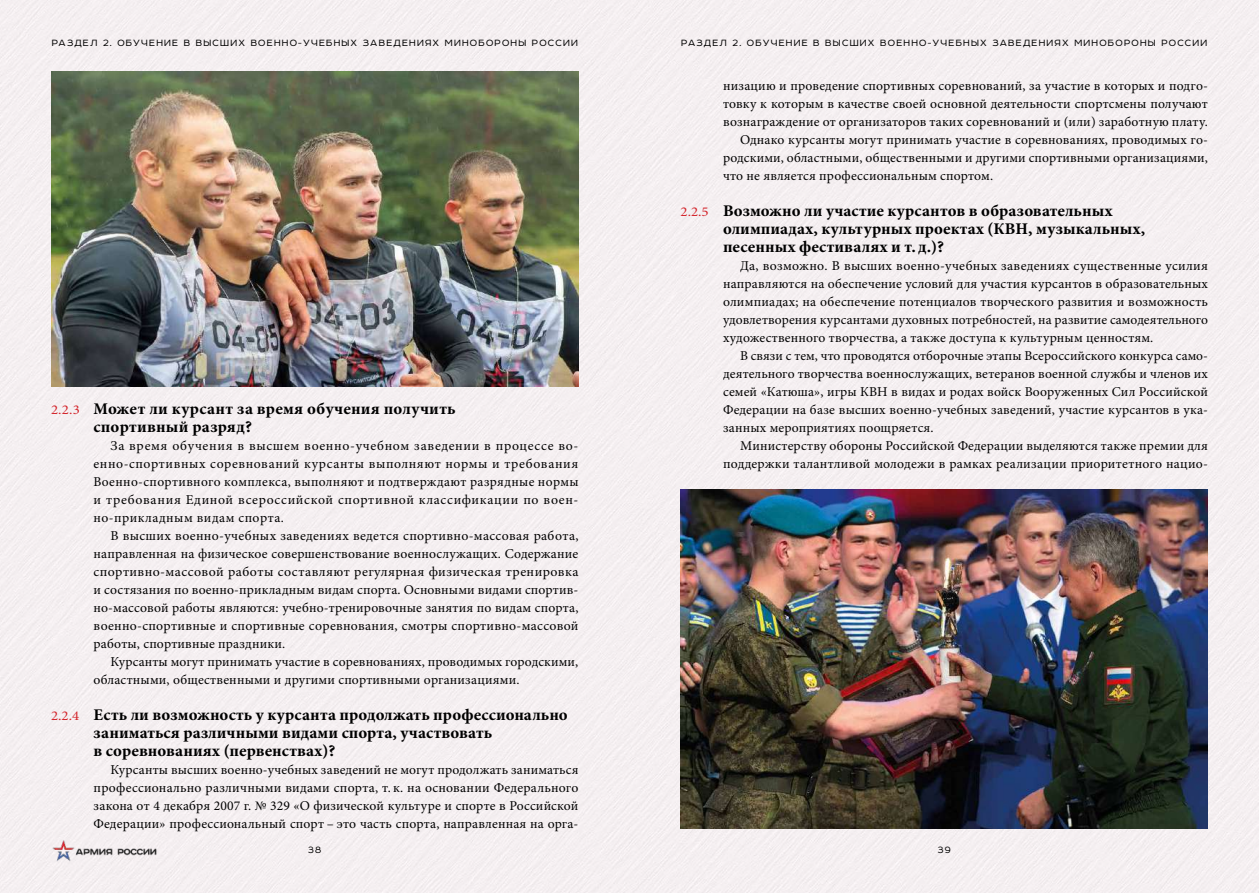
<style>
.page{position:relative;width:1259px;height:893px;background:#f4eff1}
.page>*{position:absolute;margin:0;border:0;box-sizing:border-box;transform-origin:0 0}
.t1{font:700 condensed 16.5px/18px "Minion Pro";letter-spacing:.005em;color:#000;scale:1.1 1}
.t2{font:13.5px/18px "Minion Pro";letter-spacing:.01em;color:#000;text-align:justify}
.t3{font:10.5px "Room";letter-spacing:.12em;color:#000}
.s1{font-weight:400;font-stretch:normal;font-size:13.5px;color:#d3232a}
</style>
<div class="page">
<img style="left:52px;top:838px;width:106px;height:23px">
<img style="left:51px;top:71px;width:527px;height:315px">
<img style="left:680px;top:490px;width:528px;height:338px">
<p class="t3" style="left:52px;top:37px;width:527px">РАЗДЕЛ 2. ОБУЧЕНИЕ В ВЫСШИХ ВОЕННО-УЧЕБНЫХ ЗАВЕДЕНИЯХ МИНОБОРОНЫ РОССИИ</p>
<p class="t3" style="left:681px;top:37px;width:527px">РАЗДЕЛ 2. ОБУЧЕНИЕ В ВЫСШИХ ВОЕННО-УЧЕБНЫХ ЗАВЕДЕНИЯХ МИНОБОРОНЫ РОССИИ</p>
<p class="t1" style="left:94px;top:400px;width:331px;text-indent:-43px"><span class="s1">2.2.3</span> Может ли курсант за время обучения получить спортивный разряд?</p>
<p class="t2" style="left:94px;top:437px;width:486px;text-indent:17px">За время обучения в высшем военно-учебном заведении в процессе во&shy;енно-спортивных соревнований курсанты выполняют нормы и требования Военно-спортивного комплекса, выполняют и подтверждают разрядные нормы и требования Единой всероссийской спортивной классификации по воен&shy;но-прикладным видам спорта.</p>
<p class="t2" style="left:94px;top:527px;width:486px;text-indent:17px">В высших военно-учебных заведениях ведется спортивно-массовая работа, направленная на физическое совершенствование военнослужащих. Содержание спортивно-массовой работы составляют регулярная физическая тренировка и состязания по военно-прикладным видам спорта. Основными видами спортив&shy;но-массовой работы являются: учебно-тренировочные занятия по видам спорта, военно-спортивные и спортивные соревнования, смотры спортивно-массовой работы, спортивные праздники.</p>
<p class="t2" style="left:94px;top:653px;width:486px;text-indent:17px">Курсанты могут принимать участие в соревнованиях, проводимых городскими, областными, общественными и другими спортивными организациями.</p>
<p class="t1" style="left:94px;top:706px;width:433px;text-indent:-43px"><span class="s1">2.2.4</span> Есть ли возможность у курсанта продолжать профессионально заниматься различными видами спорта, участвовать<br>в соревнованиях (первенствах)?</p>
<p class="t2" style="left:94px;top:761px;width:486px;text-indent:17px">Курсанты высших военно-учебных заведений не могут продолжать заниматься профессионально различными видами спорта, т. к. на основании Федерального закона от 4 декабря 2007 г. № 329 «О физической культуре и спорте в Российской Федерации» профессиональный спорт – это часть спорта, направленная на орга-</p>
<p class="t2" style="left:723px;top:77px;width:486px">низацию и проведение спортивных соревнований, за участие в которых и подго-</p>
<p class="t2" style="left:723px;top:95px;width:486px">товку к которым в качестве своей основной деятельности спортсмены получают</p>
<p class="t2" style="left:723px;top:113px;width:486px">вознаграждение от организаторов таких соревнований и (или) заработную плату.</p>
<p class="t2" style="left:740px;top:131px;width:469px">Однако курсанты могут принимать участие в соревнованиях, проводимых го-</p>
<p class="t2" style="left:723px;top:149px;width:486px">родскими, областными, общественными и другими спортивными организациями,</p>
<p class="t2" style="left:723px;top:167px;width:272px">что не является профессиональным спортом.</p>
<p class="t1" style="left:723px;top:202px;width:385px;text-indent:-43px"><span class="s1">2.2.5</span> Возможно ли участие курсантов в образовательных олимпиадах, культурных проектах (КВН, музыкальных, песенных фестивалях и т. д.)?</p>
<p class="t2" style="left:723px;top:257px;width:486px;text-indent:17px">Да, возможно. В высших военно-учебных заведениях существенные усилия направляются на обеспечение условий для участия курсантов в образовательных олимпиадах; на обеспечение потенциалов творческого развития и возможность удовлетворения курсантами духовных потребностей, на развитие самодеятельного художественного творчества, а также доступа к культурным ценностям.</p>
<p class="t2" style="left:723px;top:347px;width:486px;text-indent:17px">В связи с тем, что проводятся отборочные этапы Всероссийского конкурса само&shy;деятельного творчества военнослужащих, ветеранов военной службы и членов их семей «Катюша», игры КВН в видах и родах войск Вооруженных Сил Российской Федерации на базе высших военно-учебных заведений, участие курсантов в ука&shy;занных мероприятиях поощряется.</p>
<p class="t2" style="left:723px;top:437px;width:486px;text-align:right">Министерству обороны Российской Федерации выделяются также премии для поддержки талантливой молодежи в рамках реализации приоритетного нацио-</p>
<p class="t3" style="left:308px;top:844px;width:15px">38</p>
<p class="t3" style="left:938px;top:844px;width:14px">39</p>
</div>
